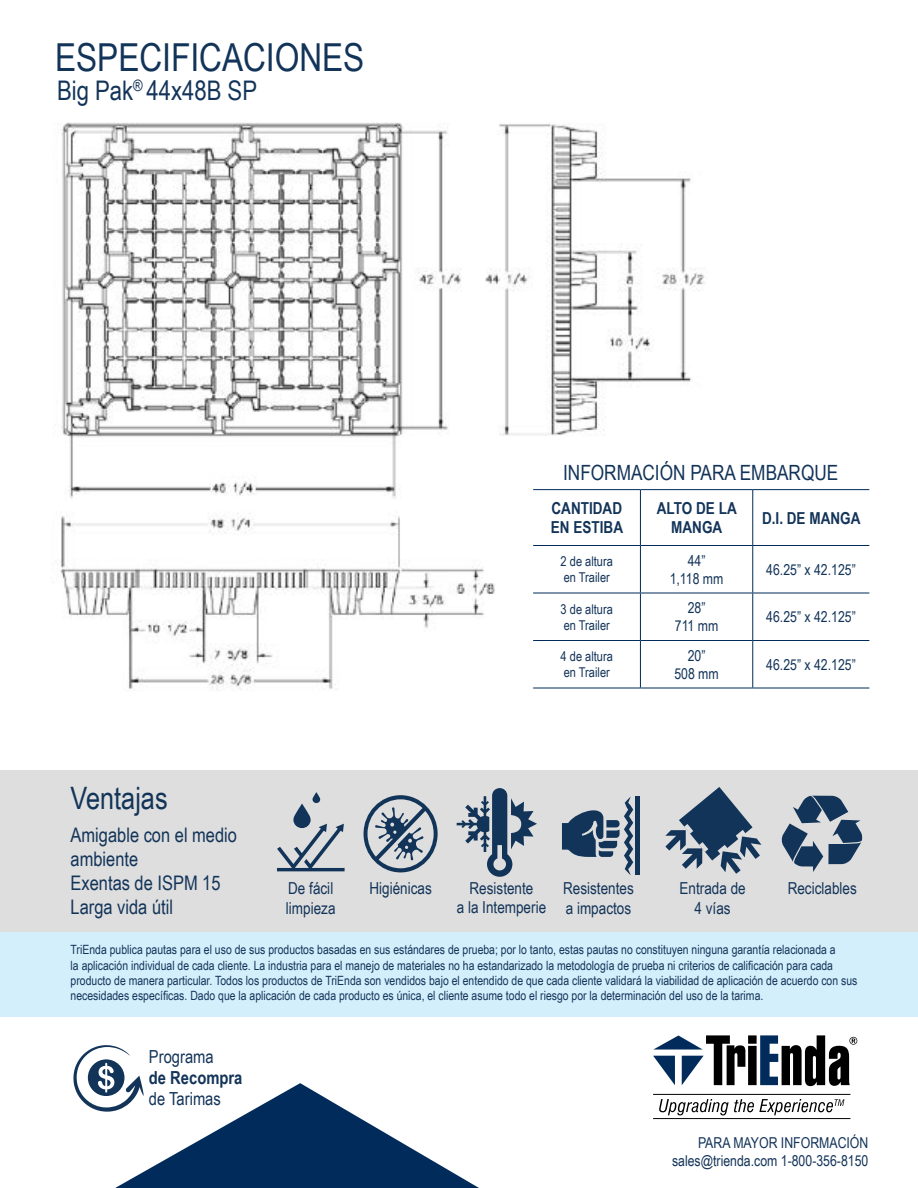
<style>
.page{position:relative;width:918px;height:1188px;background:#fff}
.page>*{position:absolute;margin:0;border:0;box-sizing:border-box;transform-origin:0 0}
.t1{font:38.55px "Arial Narrow";color:#133459}
.t2{font:30.9px "Arial Narrow";color:#133459}
.t3{font:27px "Arial Narrow";color:#133459}
.t4{font:21px "Arial Narrow";color:#133459}
.t5{font:20.1px/24px "Arial Narrow";color:#133459}
.t6{font:18px "Arial Narrow";color:#133459}
.t7{font:700 18px "Arial Narrow";color:#133459}
.t8{font:16.5px/19.8px "Arial Narrow";color:#133459}
.t9{font:700 16.5px/19.8px "Arial Narrow";color:#133459}
.t10{font:15px/18px "Arial Narrow";color:#133459;text-align:center}
.t11{font:13.5px/16.2px "Arial Narrow";color:#133459}
.t12{font:12.75px/15.3px "Arial Narrow";color:#133459}
</style>
<div class="page">
<img style="left:61px;top:122px;width:646px;height:383px">
<img style="left:53px;top:501px;width:453px;height:189px">
<hr style="left:533px;top:545px;width:107px;height:1px;background:#002b5a">
<hr style="left:640px;top:545px;width:113px;height:1px;background:#002b5a">
<hr style="left:753px;top:545px;width:116px;height:1px;background:#002b5a">
<hr style="left:533px;top:593px;width:107px;height:1px;background:#002b5a">
<hr style="left:640px;top:593px;width:113px;height:1px;background:#002b5a">
<hr style="left:753px;top:593px;width:116px;height:1px;background:#002b5a">
<hr style="left:533px;top:640px;width:107px;height:1px;background:#002b5a">
<hr style="left:640px;top:640px;width:113px;height:1px;background:#002b5a">
<hr style="left:753px;top:640px;width:116px;height:1px;background:#002b5a">
<hr style="left:533px;top:489px;width:107px;height:1px;background:#002b5a">
<hr style="left:640px;top:489px;width:113px;height:1px;background:#002b5a">
<hr style="left:640px;top:490px;width:1px;height:55px;background:#002b5a">
<hr style="left:753px;top:489px;width:116px;height:1px;background:#002b5a">
<hr style="left:752px;top:490px;width:1px;height:55px;background:#002b5a">
<hr style="left:640px;top:546px;width:1px;height:47px;background:#002b5a">
<hr style="left:752px;top:546px;width:1px;height:47px;background:#002b5a">
<hr style="left:640px;top:593px;width:1px;height:47px;background:#002b5a">
<hr style="left:752px;top:593px;width:1px;height:47px;background:#002b5a">
<hr style="left:640px;top:641px;width:1px;height:47px;background:#002b5a">
<hr style="left:752px;top:641px;width:1px;height:47px;background:#002b5a">
<hr style="left:533px;top:688px;width:107px;height:1px;background:#002b5a">
<hr style="left:640px;top:688px;width:113px;height:1px;background:#002b5a">
<hr style="left:753px;top:688px;width:116px;height:1px;background:#002b5a">
<div style="left:0;top:770px;width:918px;height:162px;background:#dedede"></div>
<div style="left:0;top:932px;width:918px;height:85px;background:#d4effc"></div>
<svg style="left:653px;top:1035px;width:204px;height:51px"></svg>
<svg style="left:659px;top:1099px;width:185px;height:16px"></svg>
<hr style="left:653px;top:1094px;width:197px;height:1px;background:#000">
<hr style="left:653px;top:1118px;width:197px;height:1px;background:#000">
<svg style="left:73px;top:1045px;width:406px;height:143px"></svg>
<svg style="left:313px;top:792px;width:7px;height:11px"></svg>
<svg style="left:293px;top:804px;width:18px;height:24px"></svg>
<svg style="left:277px;top:824px;width:68px;height:47px"></svg>
<svg style="left:364px;top:795px;width:74px;height:77px"></svg>
<hr style="left:635px;top:796px;width:4px;height:79px;background:#133459">
<svg style="left:562px;top:796px;width:71px;height:79px"></svg>
<svg style="left:781px;top:796px;width:82px;height:76px"></svg>
<svg style="left:665px;top:787px;width:96px;height:87px"></svg>
<svg style="left:457px;top:788px;width:80px;height:89px"></svg>
<h1 class="t1" style="left:55px;top:29px;width:311px">ESPECIFICACIONES</h1>
<h3 class="t3" style="left:57px;top:71px;width:202px">Big Pak<sup>®</sup> 44x48B SP</h3>
<h3 class="t4" style="left:563px;top:457px;width:277px">INFORMACIÓN PARA EMBARQUE</h3>
<p class="t9" style="left:551px;top:497px;width:74px">CANTIDAD<br>EN ESTIBA</p>
<p class="t9" style="left:657px;top:497px;width:81px;text-align:center">ALTO DE LA<br>MANGA</p>
<p class="t9" style="left:762px;top:507px;width:100px">D.I. DE MANGA</p>
<p class="t11" style="left:561px;top:553px;width:54px">2 de altura en Trailer</p>
<p class="t10" style="left:670px;top:551px;width:55px">44”<br>1,118 mm</p>
<p class="t10" style="left:766px;top:560px;width:91px">46.25” x 42.125”</p>
<p class="t11" style="left:561px;top:600px;width:54px">3 de altura en Trailer</p>
<p class="t10" style="left:675px;top:598px;width:45px">28”<br>711 mm</p>
<p class="t10" style="left:766px;top:607px;width:91px">46.25” x 42.125”</p>
<p class="t11" style="left:561px;top:648px;width:54px">4 de altura en Trailer</p>
<p class="t10" style="left:674px;top:646px;width:46px">20”<br>508 mm</p>
<p class="t10" style="left:766px;top:655px;width:91px">46.25” x 42.125”</p>
<h2 class="t2" style="left:71px;top:775px;width:99px">Ventajas</h2>
<h3 class="t5" style="left:71px;top:822px;width:168px">Amigable con el medio ambiente<br>Exentas de ISPM 15<br>Larga vida útil</h3>
<p class="t8" style="left:457px;top:877px;width:91px;text-align:center">Resistente<br>a la Intemperie</p>
<p class="t8" style="left:286px;top:878px;width:51px">De fácil limpieza</p>
<p class="t8" style="left:369px;top:878px;width:64px">Higiénicas</p>
<p class="t8" style="left:563px;top:878px;width:72px">Resistentes a impactos</p>
<p class="t8" style="left:680px;top:878px;width:68px">Entrada de</p>
<p class="t8" style="left:788px;top:878px;width:71px">Reciclables</p>
<p class="t8" style="left:695px;top:898px;width:38px">4 vías</p>
<p class="t12" style="left:71px;top:942px;width:788px">TriEnda publica pautas para el uso de sus productos basadas en sus estándares de prueba; por lo tanto, estas pautas no constituyen ninguna garantía relacionada a<br>la aplicación individual de cada cliente. La industria para el manejo de materiales no ha estandarizado la metodología de prueba ni criterios de calificación para cada producto de manera particular. Todos los productos de TriEnda son vendidos bajo el entendido de que cada cliente validará la viabilidad de aplicación de acuerdo con sus necesidades específicas. Dado que la aplicación de cada producto es única, el cliente asume todo el riesgo por la determinación del uso de la tarima.</p>
<h3 class="t6" style="left:149px;top:1043px;width:66px">Programa</h3>
<h3 class="t7" style="left:149px;top:1064px;width:95px">de Recompra</h3>
<h3 class="t6" style="left:149px;top:1085px;width:73px">de Tarimas</h3>
<p class="t10" style="left:672px;top:1134px;width:198px;text-align:right">PARA MAYOR INFORMACIÓN sales@trienda.com 1-800-356-8150</p>
</div>
